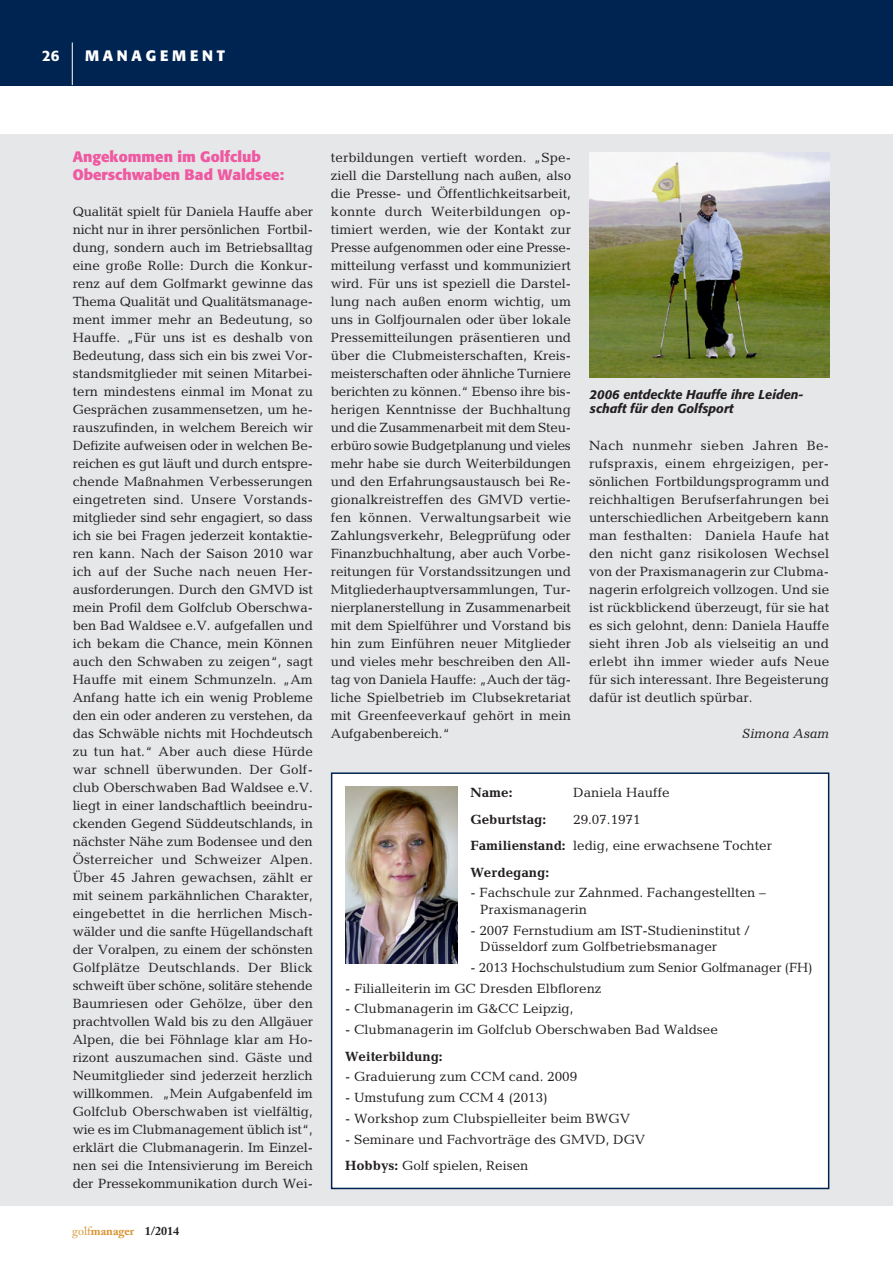
<style>
.page{position:relative;width:893px;height:1263px;background:#fff}
.page>*{position:absolute;margin:0;border:0;box-sizing:border-box;transform-origin:0 0}
.t1{font:700 15px/18px "Formata";color:#ef59a1}
.t2{font:700 15px "Formata";letter-spacing:.25em;color:#fff}
.t3{font:500 15px "Formata";color:#fff}
.t4{font:13.5px/18px "Candida";color:#231f20}
.t5{font:700 13.5px "Candida";color:#231f20}
.t6{font:italic 13.5px "Candida";color:#231f20}
.t7{font:italic 500 12.75px/14.4px "Formata";color:#231f20}
.t8{font:700 12px "Adobe Caslon Pro";color:#d9942f}
.s1{font-weight:400}
.s2{color:#231f20}
.s3{font-weight:700}
</style>
<div class="page">
<div style="left:0;top:0;width:893px;height:85px;background:#002451"></div>
<hr style="left:72px;top:43px;width:1px;height:42px;background:#fff">
<div style="left:0;top:134px;width:893px;height:1072px;background:#e6e7e9"></div>
<div style="left:332px;top:773px;width:497px;height:415px;background:#fff"></div>
<div style="left:331px;top:772px;width:498px;height:417px;border:2px solid #002451"></div>
<img style="left:345px;top:787px;width:113px;height:177px">
<img style="left:589px;top:152px;width:240px;height:226px">
<p class="t3" style="left:42px;top:49px;width:19px">26</p>
<p class="t2" style="left:85px;top:49px;width:142px">MANAGEMENT</p>
<p class="t1" style="left:73px;top:149px;width:213px">Angekommen im Golfclub<br>Oberschwaben Bad Waldsee:</p>
<p class="t4" style="left:73px;top:204px;width:242px;text-align:justify">Qualität spielt für Daniela Hauffe aber nicht nur in ihrer persönlichen Fortbil&shy;dung, sondern auch im Betriebsalltag eine große Rolle: Durch die Konkur&shy;renz auf dem Golfmarkt gewinne das Thema Qualität und Qualitätsmanage&shy;ment immer mehr an Bedeutung, so Hauffe. „Für uns ist es deshalb von Bedeutung, dass sich ein bis zwei Vor&shy;standsmitglieder mit seinen Mitarbei&shy;tern mindestens einmal im Monat zu Gesprächen zusammensetzen, um he&shy;rauszufinden, in welchem Bereich wir Defizite aufweisen oder in welchen Be&shy;reichen es gut läuft und durch entspre&shy;chende Maßnahmen Verbesserungen eingetreten sind. Unsere Vorstands&shy;mitglieder sind sehr engagiert, so dass ich sie bei Fragen jederzeit kontaktie&shy;ren kann. Nach der Saison 2010 war ich auf der Suche nach neuen Her&shy;ausforderungen. Durch den GMVD ist mein Profil dem Golfclub Oberschwa&shy;ben Bad Waldsee e.V. aufgefallen und ich bekam die Chance, mein Können auch den Schwaben zu zeigen“, sagt Hauffe mit einem Schmunzeln. „Am Anfang hatte ich ein wenig Probleme den ein oder anderen zu verstehen, da das Schwäble nichts mit Hochdeutsch zu tun hat.“ Aber auch diese Hürde war schnell überwunden. Der Golf&shy;club Oberschwaben Bad Waldsee e.V. liegt in einer landschaftlich beeindru&shy;ckenden Gegend Süddeutschlands, in nächster Nähe zum Bodensee und den Österreicher und Schweizer Alpen.<br>Über 45 Jahren gewachsen, zählt er mit seinem parkähnlichen Charakter, eingebettet in die herrlichen Misch&shy;wälder und die sanfte Hügellandschaft der Voralpen, zu einem der schönsten Golfplätze Deutschlands. Der Blick schweift über schöne, solitäre stehende Baumriesen oder Gehölze, über den prachtvollen Wald bis zu den Allgäuer Alpen, die bei Föhnlage klar am Ho&shy;rizont auszumachen sind. Gäste und Neumitglieder sind jederzeit herzlich willkommen. „Mein Aufgabenfeld im Golfclub Oberschwaben ist vielfältig, wie es im Clubmanagement üblich ist“, erklärt die Clubmanagerin. Im Einzel&shy;nen sei die Intensivierung im Bereich der Pressekommunikation durch Wei-</p>
<p class="t8" style="left:72px;top:1224px;width:109px"><span class="s1">golf</span>manager <span class="s2">1/2014</span></p>
<p class="t4" style="left:331px;top:150px;width:242px;text-align:justify">terbildungen vertieft worden. „Spe&shy;ziell die Darstellung nach außen, also die Presse- und Öffentlichkeitsarbeit, konnte durch Weiterbildungen op&shy;timiert werden, wie der Kontakt zur Presse aufgenommen oder eine Presse&shy;mitteilung verfasst und kommuniziert wird. Für uns ist speziell die Darstel&shy;lung nach außen enorm wichtig, um uns in Golfjournalen oder über lokale Pressemitteilungen präsentieren und über die Clubmeisterschaften, Kreis&shy;meisterschaften oder ähnliche Turniere berichten zu können.“ Ebenso ihre bis&shy;herigen Kenntnisse der Buchhaltung und die Zusammenarbeit mit dem Steu&shy;erbüro sowie Budgetplanung und vieles mehr habe sie durch Weiterbildungen und den Erfahrungsaustausch bei Re&shy;gionalkreistreffen des GMVD vertie&shy;fen können. Verwaltungsarbeit wie Zahlungsverkehr, Belegprüfung oder Finanzbuchhaltung, aber auch Vorbe&shy;reitungen für Vorstandssitzungen und Mitgliederhauptversammlungen, Tur&shy;nierplanerstellung in Zusammenarbeit mit dem Spielführer und Vorstand bis hin zum Einführen neuer Mitglieder und vieles mehr beschreiben den All&shy;tag von Daniela Hauffe: „Auch der täg&shy;liche Spielbetrieb im Clubsekretariat mit Greenfeeverkauf gehört in mein Aufgabenbereich.“</p>
<p class="t7" style="left:590px;top:388px;width:215px">2006 entdeckte Hauffe ihre Leiden&shy;schaft für den Golfsport</p>
<p class="t4" style="left:589px;top:438px;width:242px;text-align:justify">Nach nunmehr sieben Jahren Be&shy;rufspraxis, einem ehrgeizigen, per&shy;sönlichen Fortbildungsprogramm und reichhaltigen Berufserfahrungen bei unterschiedlichen Arbeitgebern kann man festhalten: Daniela Haufe hat den nicht ganz risikolosen Wechsel von der Praxismanagerin zur Clubma&shy;nagerin erfolgreich vollzogen. Und sie ist rückblickend überzeugt, für sie hat es sich gelohnt, denn: Daniela Hauffe sieht ihren Job als vielseitig an und erlebt ihn immer wieder aufs Neue für sich interessant. Ihre Begeisterung dafür ist deutlich spürbar.</p>
<p class="t6" style="left:742px;top:729px;width:89px">Simona Asam</p>
<p class="t5" style="left:470px;top:788px;width:44px">Name:</p>
<p class="t4" style="left:573px;top:785px;width:98px">Daniela Hauffe</p>
<p class="t5" style="left:470px;top:814px;width:77px">Geburtstag:</p>
<p class="t4" style="left:470px;top:807px;width:303px;line-height:26.5px;text-indent:103px">29.07.1971<br><span class="s3">Familienstand:</span> ledig, eine erwachsene Tochter<br><span class="s3">Werdegang:</span></p>
<p class="t4" style="left:480px;top:886px;width:287px;line-height:16.5px;text-indent:-10px">- Fachschule zur Zahnmed. Fachangestellten –<br>Praxismanagerin</p>
<p class="t4" style="left:480px;top:923px;width:271px;line-height:16.5px;text-indent:-10px">- 2007 Fernstudium am IST-Studieninstitut /<br>Düsseldorf zum Golfbetriebsmanager</p>
<p class="t4" style="left:470px;top:960px;width:344px">- 2013 Hochschulstudium zum Senior Golfmanager (FH)</p>
<p class="t4" style="left:345px;top:980px;width:258px">- Filialleiterin im GC Dresden Elbflorenz</p>
<p class="t4" style="left:345px;top:1001px;width:230px">- Clubmanagerin im G&amp;CC Leipzig,</p>
<p class="t4" style="left:345px;top:1022px;width:374px">- Clubmanagerin im Golfclub Oberschwaben Bad Waldsee</p>
<p class="t5" style="left:345px;top:1051px;width:99px">Weiterbildung:</p>
<p class="t4" style="left:345px;top:1069px;width:234px">- Graduierung zum CCM cand. 2009</p>
<p class="t4" style="left:345px;top:1090px;width:204px">- Umstufung zum CCM 4 (2013)</p>
<p class="t4" style="left:345px;top:1111px;width:286px">- Workshop zum Clubspielleiter beim BWGV</p>
<p class="t4" style="left:345px;top:1127px;width:302px;line-height:26.5px">- Seminare und Fachvorträge des GMVD, DGV<br><span class="s3">Hobbys:</span> Golf spielen, Reisen</p>
</div>
